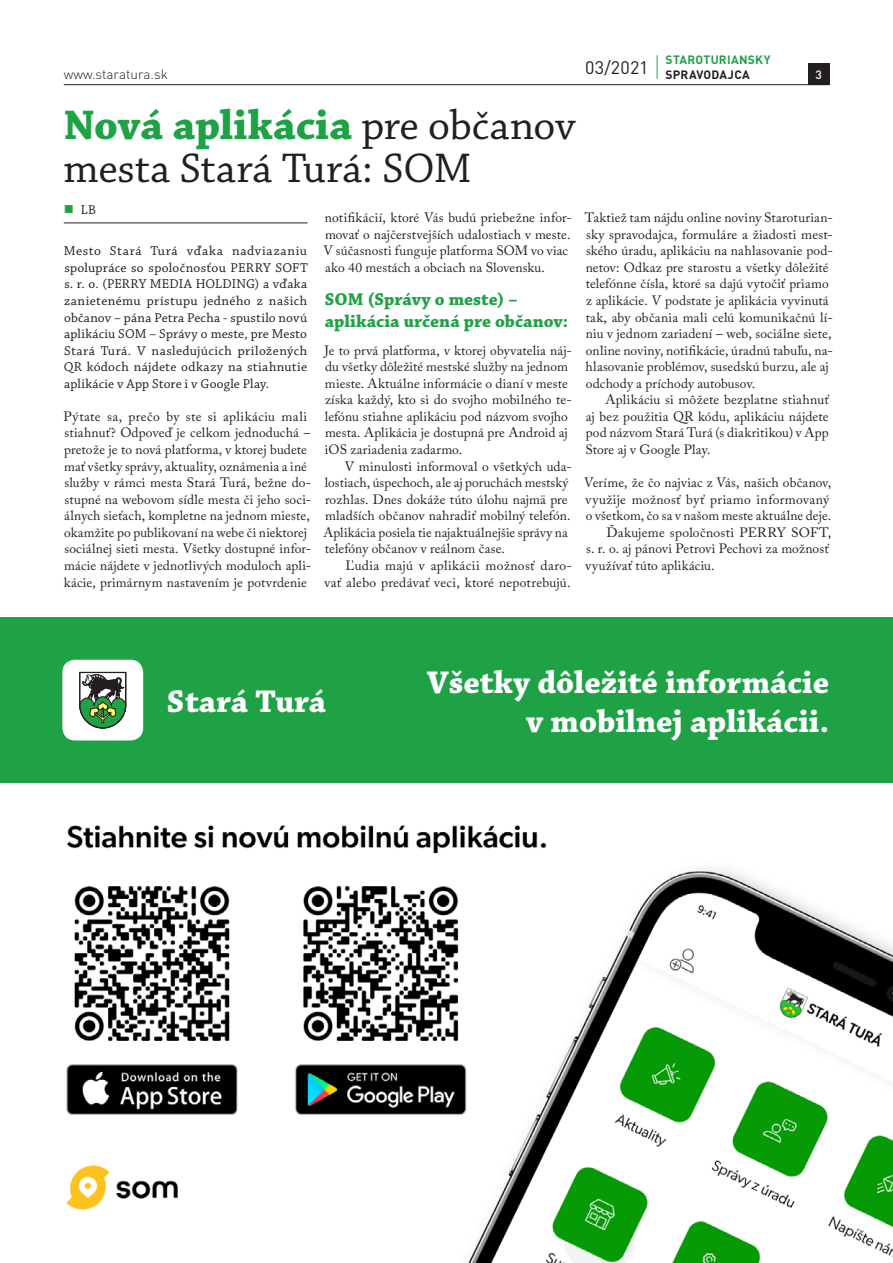
<style>
.page{position:relative;width:893px;height:1263px;background:#fff}
.page>*{position:absolute;margin:0;border:0;box-sizing:border-box;transform-origin:0 0}
.t1{font:43.5px/43.5px "Chaparral Pro";letter-spacing:-.005em;color:#231f20}
.t2{font:700 33px/39.6px "Chaparral Pro";color:#fff;text-align:right}
.t3{font:700 18px/21.6px "Chaparral Pro";color:#1fa245}
.t4{font:18px "DIN Pro";letter-spacing:.01em;color:#231f20}
.t5{font:13.5px/16.5px "Adobe Caslon Pro";letter-spacing:.01em;color:#231f20}
.t6{font:13.5px/16.5px "Chaparral Pro";letter-spacing:.015em;color:#231f20;text-align:justify}
.t7{font:13.5px "Adobe Caslon Pro";letter-spacing:.03em;color:#231f20}
.t8{font:300 13.5px "DIN Pro";color:#231f20}
.t9{font:700 12px "DIN Pro";letter-spacing:.025em;color:#1fa245}
.t10{font:700 12px "DIN Pro";letter-spacing:.015em;color:#231f20}
.t11{font:500 12px "DIN Pro";color:#fff}
.s1{font-weight:700;color:#1fa245}
.s2{color:#1fa245}
</style>
<div class="page">
<div style="left:808px;top:64px;width:21px;height:21px;background:#231f20"></div>
<hr style="left:64px;top:84px;width:765px;height:1px;background:#231f20">
<svg style="left:657px;top:55px;width:1px;height:24px"></svg>
<hr style="left:64px;top:223px;width:244px;height:1px;background:#231f20">
<img style="left:66px;top:825px;width:827px;height:438px">
<div style="left:0;top:617px;width:893px;height:166px;background:#1fa245"></div>
<div style="left:62px;top:660px;width:81px;height:80px;background:#fff;border-radius:13px"></div>
<svg style="left:79px;top:671px;width:48px;height:58px"></svg>
<h3 class="t4" style="left:585px;top:55px;width:65px">03/2021</h3>
<p class="t9" style="left:666px;top:52px;width:107px">STAROTURIANSKY</p>
<p class="t8" style="left:64px;top:65px;width:106px">www.staratura.sk</p>
<p class="t11" style="left:815px;top:67px;width:8px">3</p>
<p class="t10" style="left:666px;top:66px;width:86px">SPRAVODAJCA</p>
<h1 class="t1" style="left:64px;top:105px;width:514px"><span class="s1">Nová aplikácia</span> pre občanov mesta Stará Turá: SOM</h1>
<p class="t6" style="left:64px;top:202px;width:33px"><span class="s2">■</span> LB</p>
<p class="t6" style="left:64px;top:243px;width:246px">Mesto Stará Turá vďaka nadviazaniu spolupráce so spoločnosťou PERRY SOFT s. r. o. (PERRY MEDIA HOLDING) a vďaka zanietenému prístupu jedného z našich občanov – pána Petra Pecha - spustilo novú aplikáciu SOM – Správy o meste, pre Mesto Stará Turá. V nasledujúcich priložených QR kódoch nájdete odkazy na stiahnutie aplikácie v App Store i v Google Play.</p>
<p class="t5" style="left:64px;top:408px;width:249px">Pýtate sa, prečo by ste si aplikáciu mali stiahnuť? Odpoveď je celkom jednoduchá – pretože je to nová platforma, v ktorej budete mať všetky správy, aktuality, oznámenia a iné služby v rámci mesta Stará Turá, bežne do&shy;stupné na webovom sídle mesta či jeho soci&shy;álnych sieťach, kompletne na jednom mieste, okamžite po publikovaní na webe či niektorej sociálnej sieti mesta. Všetky dostupné infor&shy;mácie nájdete v jednotlivých moduloch apli&shy;kácie, primárnym nastavením je potvrdenie</p>
<p class="t5" style="left:323px;top:209px;width:250px">notifikácií, ktoré Vás budú priebežne infor&shy;movať o najčerstvejších udalostiach v meste.<br>V súčasnosti funguje platforma SOM vo viac ako 40 mestách a obciach na Slovensku.</p>
<h3 class="t3" style="left:325px;top:289px;width:245px">SOM (Správy o meste) – aplikácia určená pre občanov:</h3>
<p class="t5" style="left:324px;top:342px;width:249px">Je to prvá platforma, v ktorej obyvatelia náj&shy;du všetky dôležité mestské služby na jednom mieste. Aktuálne informácie o dianí v meste získa každý, kto si do svojho mobilného te&shy;lefónu stiahne aplikáciu pod názvom svojho mesta. Aplikácia je dostupná pre Android aj iOS zariadenia zadarmo.</p>
<p class="t5" style="left:323px;top:458px;width:250px;text-indent:21px">V minulosti informoval o všetkých uda&shy;lostiach, úspechoch, ale aj poruchách mestský rozhlas. Dnes dokáže túto úlohu najmä pre mladších občanov nahradiť mobilný telefón.<br>Aplikácia posiela tie najaktuálnejšie správy na telefóny občanov v reálnom čase.</p>
<p class="t5" style="left:325px;top:557px;width:249px;text-align:right">Ľudia majú v aplikácii možnosť daro-<br>vať alebo predávať veci, ktoré nepotrebujú.</p>
<p class="t5" style="left:585px;top:209px;width:249px">Taktiež tam nájdu online noviny Staroturian&shy;sky spravodajca, formuláre a žiadosti mest&shy;ského úradu, aplikáciu na nahlasovanie pod&shy;netov: Odkaz pre starostu a všetky dôležité telefónne čísla, ktoré sa dajú vytočiť priamo z aplikácie. V podstate je aplikácia vyvinutá tak, aby občania mali celú komunikačnú lí&shy;niu v jednom zariadení – web, sociálne siete, online noviny, notifikácie, úradnú tabuľu, na&shy;hlasovanie problémov, susedskú burzu, ale aj odchody a príchody autobusov.</p>
<p class="t5" style="left:585px;top:391px;width:245px;text-align:justify;text-indent:20px">Aplikáciu si môžete bezplatne stiahnuť aj bez použitia QR kódu, aplikáciu nájdete pod názvom Stará Turá (s diakritikou) v App Store aj v Google Play.</p>
<p class="t5" style="left:584px;top:474px;width:249px">Veríme, že čo najviac z Vás, našich občanov,</p>
<p class="t7" style="left:585px;top:491px;width:245px">využije možnosť byť priamo informovaný</p>
<p class="t5" style="left:586px;top:507px;width:247px">o všetkom, čo sa v našom meste aktuálne deje.</p>
<p class="t5" style="left:606px;top:524px;width:227px">Ďakujeme spoločnosti PERRY SOFT,</p>
<p class="t5" style="left:586px;top:540px;width:244px">s. r. o. aj pánovi Petrovi Pechovi za možnosť</p>
<p class="t5" style="left:585px;top:557px;width:131px">využívať túto aplikáciu.</p>
<h2 class="t2" style="left:167px;top:683px;width:161px">Stará Turá</h2>
<h2 class="t2" style="left:427px;top:663px;width:404px">Všetky dôležité informácie v mobilnej aplikácii.</h2>
</div>
